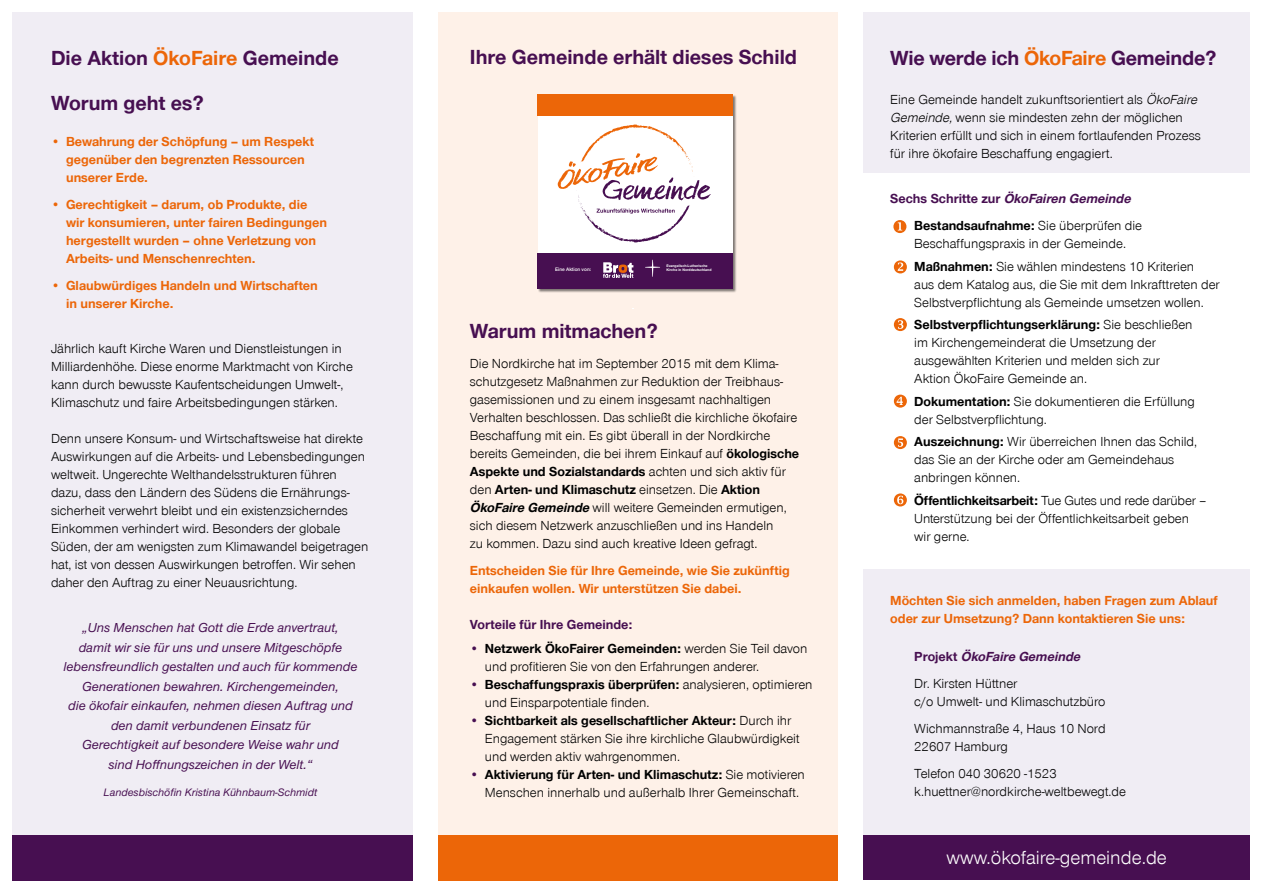
<style>
.page{position:relative;width:1263px;height:893px;background:#fff}
.page>*{position:absolute;margin:0;border:0;box-sizing:border-box;transform-origin:0 0}
.t1{font:700 21px "Nordelbica";color:#470f51}
.t2{font:19.5px "Nordelbica";color:#fff}
.t3{font:13.5px/18px "Nordelbica";color:#000}
.t4{font:700 13.5px/18px "Nordelbica";color:#ec6608}
.t5{font:700 13.5px "Nordelbica";color:#000}
.t6{font:italic 500 13.5px/19.5px "Nordelbica";color:#470f51;text-align:center}
.t7{font:italic 700 13.5px "Nordelbica";color:#470f51}
.t8{font:700 13.5px "Nordelbica";color:#470f51}
.t9{font:italic 500 11.25px "Nordelbica";color:#470f51}
.t10{font:500 4.8px "Helvetica Neue";color:#fff}
.t11{font:700 3.75px "Nordelbica";letter-spacing:.005em;color:#fff}
.s1{color:#ec6608}
.s2{font-weight:700}
.s3{font-weight:400}
.s4{font-weight:700;font-style:italic}
.s5{font-weight:400;color:#470f51}
.s6{font-style:italic}
.s7{font-style:normal}
</style>
<div class="page">
<div style="left:863px;top:13px;width:387px;height:822px;background:#f0edf4"></div>
<div style="left:863px;top:835px;width:387px;height:44px;background:#470f51"></div>
<div style="left:439px;top:13px;width:399px;height:822px;background:#fef1e8"></div>
<div style="left:439px;top:835px;width:398px;height:45px;background:#ec6608"></div>
<div style="left:13px;top:13px;width:400px;height:822px;background:#f0edf4"></div>
<div style="left:13px;top:835px;width:400px;height:45px;background:#470f51"></div>
<div style="left:851px;top:173px;width:412px;height:396px;background:#fff"></div>
<svg style="left:894px;top:260px;width:13px;height:13px"></svg>
<svg style="left:894px;top:318px;width:13px;height:13px"></svg>
<svg style="left:894px;top:395px;width:13px;height:13px"></svg>
<svg style="left:894px;top:436px;width:13px;height:13px"></svg>
<svg style="left:894px;top:493px;width:13px;height:13px"></svg>
<svg style="left:893px;top:220px;width:13px;height:13px"></svg>
<div style="left:538px;top:94px;width:199px;height:199px;background:#000;opacity:.5"></div>
<div style="left:538px;top:94px;width:195px;height:195px;background:#fff"></div>
<div style="left:538px;top:94px;width:195px;height:21px;background:#ec6608"></div>
<svg style="left:558px;top:124px;width:153px;height:119px"></svg>
<div style="left:538px;top:254px;width:195px;height:35px;background:#470f51"></div>
<svg style="left:645px;top:260px;width:15px;height:17px"></svg>
<svg style="left:603px;top:262px;width:30px;height:16px"></svg>
<p class="t1" style="left:51px;top:46px;width:289px">Die Aktion <span class="s1">ÖkoFaire</span> Gemeinde</p>
<p class="t1" style="left:51px;top:91px;width:154px">Worum geht es?</p>
<p class="t4" style="left:51px;top:133px;width:265px">• Bewahrung der Schöpfung – um Respekt</p>
<p class="t4" style="left:66px;top:151px;width:240px">gegenüber den begrenzten Ressourcen</p>
<p class="t4" style="left:66px;top:169px;width:84px">unserer Erde.</p>
<p class="t4" style="left:51px;top:196px;width:258px">• Gerechtigkeit – darum, ob Produkte, die</p>
<p class="t4" style="left:66px;top:214px;width:263px">wir konsumieren, unter fairen Bedingungen</p>
<p class="t4" style="left:66px;top:232px;width:252px">hergestellt wurden – ohne Verletzung von</p>
<p class="t4" style="left:66px;top:250px;width:191px">Arbeits- und Menschenrechten.</p>
<p class="t4" style="left:51px;top:277px;width:268px">• Glaubwürdiges Handeln und Wirtschaften</p>
<p class="t4" style="left:66px;top:295px;width:109px">in unserer Kirche.</p>
<p class="t3" style="left:51px;top:340px;width:292px">Jährlich kauft Kirche Waren und Dienstleistungen in</p>
<p class="t3" style="left:51px;top:358px;width:303px">Milliardenhöhe. Diese enorme Marktmacht von Kirche</p>
<p class="t3" style="left:51px;top:376px;width:294px">kann durch bewusste Kaufentscheidungen Umwelt-,<br>Klimaschutz und faire Arbeitsbedingungen stärken.</p>
<p class="t3" style="left:51px;top:430px;width:319px">Denn unsere Konsum- und Wirtschaftsweise hat direkte Auswirkungen auf die Arbeits- und Lebensbedingungen weltweit. Ungerechte Welthandelsstrukturen führen dazu, dass den Ländern des Südens die Ernährungs&shy;sicherheit verwehrt bleibt und ein existenzsicherndes Einkommen verhindert wird. Besonders der globale Süden, der am wenigsten zum Klimawandel beigetragen hat, ist von dessen Auswirkungen betroffen. Wir sehen daher den Auftrag zu einer Neuausrichtung.</p>
<p class="t6" style="left:82px;top:618px;width:258px">„Uns Menschen hat Gott die Erde anvertraut,</p>
<p class="t6" style="left:79px;top:638px;width:265px">damit wir sie für uns und unsere Mitgeschöpfe</p>
<p class="t6" style="left:64px;top:657px;width:295px">lebensfreundlich gestalten und auch für kommende<br>Generationen bewahren. Kirchengemeinden,</p>
<p class="t6" style="left:68px;top:696px;width:286px">die ökofair einkaufen, nehmen diesen Auftrag und</p>
<p class="t6" style="left:111px;top:716px;width:200px">den damit verbundenen Einsatz für</p>
<p class="t6" style="left:82px;top:735px;width:258px">Gerechtigkeit auf besondere Weise wahr und</p>
<p class="t6" style="left:109px;top:755px;width:205px">sind Hoffnungszeichen in der Welt.“</p>
<p class="t9" style="left:104px;top:786px;width:215px">Landesbischöfin Kristina Kühnbaum-Schmidt</p>
<p class="t1" style="left:470px;top:45px;width:329px">Ihre Gemeinde erhält dieses Schild</p>
<p class="t10" style="left:555px;top:266px;width:38px">Eine Aktion von:</p>
<p class="t11" style="left:666px;top:263px;width:43px">Evangelisch-Lutherische</p>
<p class="t11" style="left:666px;top:268px;width:47px">Kirche in Norddeutschland</p>
<p class="t1" style="left:470px;top:319px;width:189px">Warum mitmachen?</p>
<p class="t3" style="left:470px;top:355px;width:310px">Die Nordkirche hat im September 2015 mit dem Klima-</p>
<p class="t3" style="left:470px;top:373px;width:315px">schutzgesetz Maßnahmen zur Reduktion der Treibhaus-</p>
<p class="t3" style="left:470px;top:391px;width:303px">gasemissionen und zu einem insgesamt nachhaltigen</p>
<p class="t3" style="left:470px;top:409px;width:329px">Verhalten beschlossen. Das schließt die kirchliche ökofaire<br>Beschaffung mit ein. Es gibt überall in der Nordkirche</p>
<p class="t3" style="left:470px;top:445px;width:331px">bereits Gemeinden, die bei ihrem Einkauf auf <span class="s2">ökologische<br>Aspekte und Sozialstandards</span> achten und sich aktiv für</p>
<p class="t5" style="left:470px;top:482px;width:292px"><span class="s3">den</span> Arten- und Klimaschutz <span class="s3">einsetzen. Die</span> Aktion</p>
<p class="t3" style="left:470px;top:499px;width:318px"><span class="s4">ÖkoFaire Gemeinde</span>will weitere Gemeinden ermutigen,</p>
<p class="t3" style="left:470px;top:517px;width:305px">sich diesem Netzwerk anzuschließen und ins Handeln</p>
<p class="t3" style="left:470px;top:535px;width:289px">zu kommen. Dazu sind auch kreative Ideen gefragt.</p>
<p class="t4" style="left:470px;top:561px;width:321px">Entscheiden Sie für Ihre Gemeinde, wie Sie zukünftig</p>
<p class="t4" style="left:470px;top:579px;width:273px">einkaufen wollen. Wir unterstützen Sie dabei.</p>
<p class="t8" style="left:470px;top:617px;width:164px">Vorteile für Ihre Gemeinde:</p>
<p class="t5" style="left:470px;top:641px;width:339px"><span class="s5">•</span> Netzwerk ÖkoFairer Gemeinden: <span class="s3">werden Sie Teil davon</span></p>
<p class="t3" style="left:485px;top:658px;width:276px">und profitieren Sie von den Erfahrungen anderer.</p>
<p class="t5" style="left:470px;top:677px;width:344px"><span class="s5">•</span> Beschaffungspraxis überprüfen: <span class="s3">analysieren, optimieren</span></p>
<p class="t3" style="left:485px;top:694px;width:166px">und Einsparpotentiale finden.</p>
<p class="t5" style="left:470px;top:713px;width:323px"><span class="s5">•</span> Sichtbarkeit als gesellschaftlicher Akteur: <span class="s3">Durch ihr</span></p>
<p class="t3" style="left:485px;top:730px;width:316px">Engagement stärken Sie ihre kirchliche Glaubwürdigkeit</p>
<p class="t3" style="left:485px;top:748px;width:197px">und werden aktiv wahrgenommen.</p>
<p class="t5" style="left:470px;top:767px;width:336px"><span class="s5">•</span> Aktivierung für Arten- und Klimaschutz: <span class="s3">Sie motivieren</span></p>
<p class="t3" style="left:485px;top:784px;width:316px">Menschen innerhalb und außerhalb Ihrer Gemeinschaft.</p>
<p class="t1" style="left:890px;top:46px;width:328px">Wie werde ich <span class="s1">ÖkoFaire</span> Gemeinde?</p>
<p class="t3" style="left:890px;top:91px;width:312px">Eine Gemeinde handelt zukunftsorientiert als <span class="s6">ÖkoFaire</span></p>
<p class="t3" style="left:890px;top:109px;width:294px"><span class="s6">Gemeinde,</span>wenn sie mindesten zehn der möglichen</p>
<p class="t3" style="left:890px;top:127px;width:312px">Kriterien erfüllt und sich in einem fortlaufenden Prozess</p>
<p class="t3" style="left:890px;top:145px;width:224px">für ihre ökofaire Beschaffung engagiert.</p>
<p class="t7" style="left:890px;top:191px;width:245px"><span class="s7">S e c h s S c h r i tt e z u r</span> ÖkoFairen Gemeinde</p>
<p class="t5" style="left:914px;top:218px;width:229px">Bestandsaufnahme: <span class="s3">Sie überprüfen die</span></p>
<p class="t3" style="left:914px;top:235px;width:213px">Beschaffungspraxis in der Gemeinde.</p>
<p class="t3" style="left:914px;top:257px;width:281px"><span class="s2">Maßnahmen:</span> Sie wählen mindestens 10 Kriterien</p>
<p class="t3" style="left:914px;top:275px;width:307px">aus dem Katalog aus, die Sie mit dem Inkrafttreten der<br>Selbstverpflichtung als Gemeinde umsetzen wollen.</p>
<p class="t5" style="left:914px;top:317px;width:280px">Selbstverpflichtungserklärung: <span class="s3">Sie beschließen</span></p>
<p class="t3" style="left:914px;top:334px;width:243px">im Kirchengemeinderat die Umsetzung der</p>
<p class="t3" style="left:914px;top:352px;width:247px">ausgewählten Kriterien und melden sich zur</p>
<p class="t3" style="left:914px;top:370px;width:174px">Aktion ÖkoFaire Gemeinde an.</p>
<p class="t3" style="left:914px;top:392px;width:282px"><span class="s2">Dokumentation:</span> Sie dokumentieren die Erfüllung</p>
<p class="t3" style="left:914px;top:410px;width:134px">der Selbstverpflichtung.</p>
<p class="t3" style="left:914px;top:433px;width:284px"><span class="s2">Auszeichnung:</span> Wir überreichen Ihnen das Schild,</p>
<p class="t3" style="left:914px;top:451px;width:262px">das Sie an der Kirche oder am Gemeindehaus</p>
<p class="t3" style="left:914px;top:469px;width:107px">anbringen können.</p>
<p class="t3" style="left:914px;top:491px;width:294px"><span class="s2">Öffentlichkeitsarbeit:</span> Tue Gutes und rede darüber –</p>
<p class="t3" style="left:914px;top:509px;width:276px">Unterstützung bei der Öffentlichkeitsarbeit geben</p>
<p class="t3" style="left:914px;top:527px;width:57px">wir gerne.</p>
<p class="t4" style="left:890px;top:592px;width:329px">Möchten Sie sich anmelden, haben Fragen zum Ablauf oder zur Umsetzung? Dann kontaktieren Sie uns:</p>
<p class="t7" style="left:914px;top:648px;width:171px"><span class="s7">P r oj e kt</span> ÖkoFaire Gemeinde</p>
<p class="t3" style="left:914px;top:674px;width:105px">Dr. Kirsten Hüttner</p>
<p class="t3" style="left:914px;top:692px;width:193px">c/o Umwelt- und Klimaschutzbüro</p>
<p class="t3" style="left:914px;top:719px;width:193px">Wichmannstraße 4, Haus 10 Nord</p>
<p class="t3" style="left:914px;top:737px;width:95px">22607 Hamburg</p>
<p class="t3" style="left:914px;top:764px;width:144px">Telefon 040 30620 -1523</p>
<p class="t3" style="left:914px;top:782px;width:213px">k.huettner@nordkirche-weltbewegt.de</p>
<p class="t2" style="left:946px;top:846px;width:222px">www.ökofaire-gemeinde.de</p>
</div>
